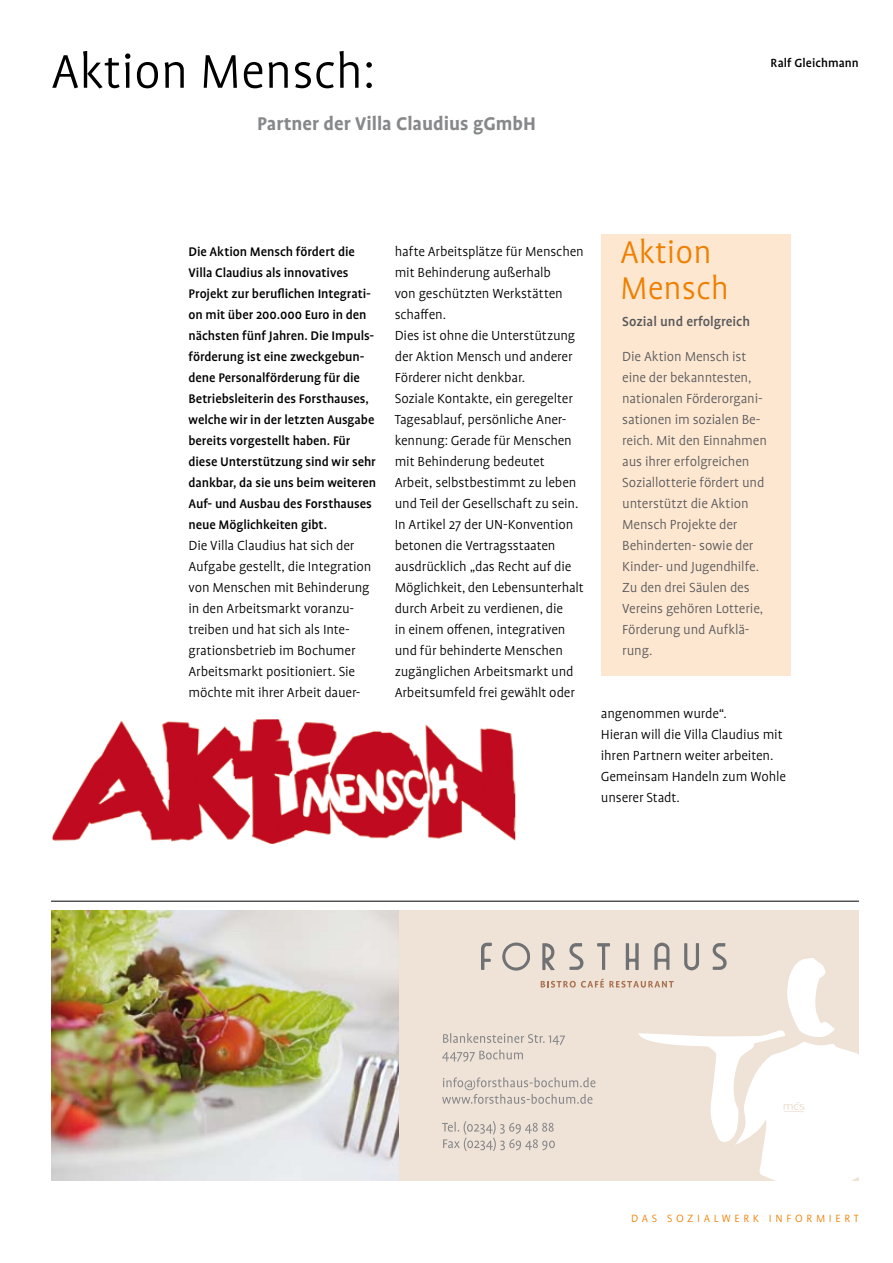
<style>
.page{position:relative;width:893px;height:1263px;background:#fff}
.page>*{position:absolute;margin:0;border:0;box-sizing:border-box;transform-origin:0 0}
.t1{font:300 54px "Profile OT";color:#000}
.t2{font:300 36px/36px "Profile OT";color:#ee7f00}
.t3{font:700 21px "Profile OT";color:#87888a}
.t4{font:300 15px/21px "Profile OT";letter-spacing:-.01em;color:#000}
.t5{font:300 15px/21px "Profile OT";letter-spacing:-.01em;color:#58585a}
.t6{font:500 15px "Profile OT";color:#58585a}
.t7{font:500 14.25px/21px "Profile OT";letter-spacing:-.005em;color:#000}
.t8{font:500 13.5px "Profile OT";color:#000}
.t9{font:300 12px "Profile OT";letter-spacing:.31em;color:#ee7f00}
</style>
<div class="page">
<img style="left:54px;top:721px;width:460px;height:121px">
<div style="left:601px;top:235px;width:189px;height:441px;background:#fde7d0"></div>
<hr style="left:51px;top:901px;width:808px;height:1px;background:#000">
<div style="left:51px;top:910px;width:808px;height:270px;background:#efe2d7"></div>
<svg style="left:442px;top:942px;width:417px;height:238px"></svg>
<img style="left:51px;top:910px;width:348px;height:270px">
<h1 class="t1" style="left:51px;top:43px;width:326px">Aktion Mensch:</h1>
<h3 class="t3" style="left:257px;top:112px;width:280px">Partner der Villa Claudius gGmbH</h3>
<p class="t8" style="left:771px;top:56px;width:90px">Ralf Gleichmann</p>
<p class="t7" style="left:189px;top:242px;width:189px">Die Aktion Mensch fördert die<br>Villa Claudius als innovatives<br>Projekt zur beruflichen Integrati&shy;on mit über 200.000 Euro in den nächsten fünf Jahren. Die Impuls&shy;förderung ist eine zweckgebun&shy;dene Personalförderung für die<br>Betriebsleiterin des Forsthauses, welche wir in der letzten Ausgabe bereits vorgestellt haben. Für diese Unterstützung sind wir sehr dankbar, da sie uns beim weiteren<br>Auf- und Ausbau des Forsthauses neue Möglichkeiten gibt.</p>
<p class="t4" style="left:189px;top:535px;width:185px">Die Villa Claudius hat sich der<br>Aufgabe gestellt, die I ntegration von Menschen mit Behinderung in den Arbeitsmarkt voranzu&shy;treiben und hat sich als I nte&shy;grationsbetrieb im Bochumer<br>Arbeitsmarkt positioniert. Sie möchte mit ihrer Arbeit dauer-</p>
<p class="t4" style="left:395px;top:241px;width:191px">hafte Arbeitsplätze für Menschen mit Behinderung außerhalb<br>von geschützten Werkstätten schaffen.<br>Dies ist ohne die Unterstützung der Aktion Mensch und anderer<br>Förderer nicht denkbar.<br>Soziale Kontakte, ein geregelter<br>Tagesablauf, persönliche Aner&shy;kennung: Gerade für Menschen mit Behinderung bedeutet<br>Arbeit, selbstbestimmt zu leben und Teil der Gesellschaft zu sein.<br>I n Artikel 27 der UN-Konvention betonen die Vertragsstaaten ausdrücklich „das Recht auf die<br>Möglichkeit, den Lebensunterhalt durch Arbeit zu verdienen, die<br>in einem offenen, integrativen und für behinderte Menschen zugänglichen Arbeitsmarkt und<br>Arbeitsumfeld frei gewählt oder</p>
<h2 class="t2" style="left:620px;top:236px;width:110px">Aktion<br>Mensch</h2>
<p class="t6" style="left:622px;top:314px;width:129px">Sozial und erfolgreich</p>
<p class="t5" style="left:622px;top:346px;width:146px">Die Aktion Mensch ist eine der bekanntesten, nationalen Förderorgani&shy;sationen im sozialen Be&shy;reich. Mit den Einnahmen aus ihrer erfolgreichen<br>Soziallotterie fördert und unterstützt die Aktion<br>Mensch Projekte der<br>Behinderten- sowie der<br>Kinder- und Jugendhilfe.<br>Zu den drei Säulen des<br>Vereins gehören Lotterie,<br>Förderung und Aufklä&shy;rung.</p>
<p class="t4" style="left:601px;top:703px;width:187px">angenommen wurde“.<br>Hieran will die Villa Claudius mit ihren Partnern weiter arbeiten.<br>Gemeinsam Handeln zum Wohle unserer Stadt.</p>
<p class="t9" style="left:631px;top:1212px;width:229px">d as Sozialwerk informiert</p>
</div>
